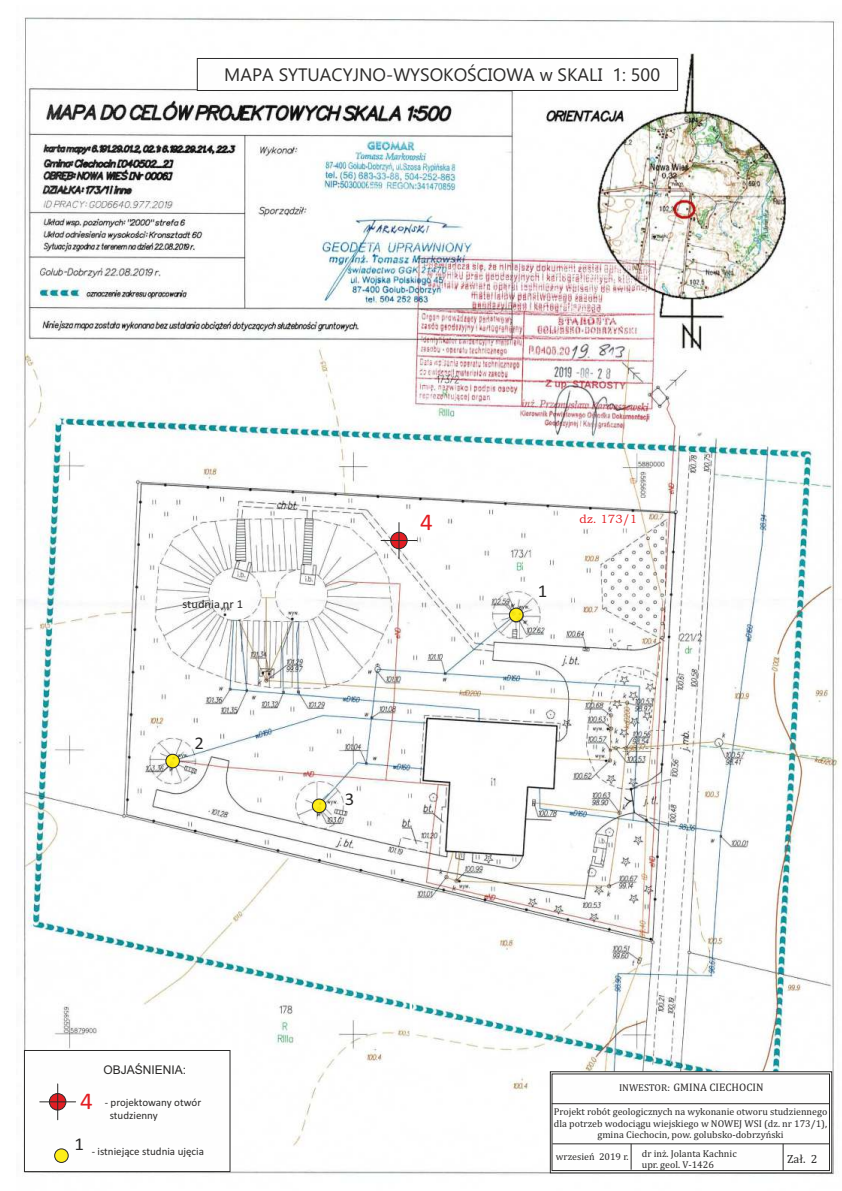
<style>
.page{position:relative;width:842px;height:1191px;background:#fff}
.page>*{position:absolute;margin:0;border:0;box-sizing:border-box;transform-origin:0 0}
.t1{font:24px "Calibri";color:#e31e24;scale:1.04 1}
.t2{font:18px "Ebrima";color:#2b2a29}
.t3{font:18px "Calibri";color:#2b2a29;scale:1.04 1}
.t4{font:12px "Arial";color:#2b2a29}
.t5{font:12px "Calibri";color:#2b2a29;scale:1.04 1}
.t6{font:12px "Bookman Old Style";color:#e31e24}
.t7{font:12px "Cambria";color:#2b2a29}
.t8{font:11px/13.4px "Calibri";color:#2b2a29}
.t9{font:11px "Cambria";color:#2b2a29}
.t10{font:10px/11.7px "Cambria";color:#2b2a29}
.s1{font-size:10px}
</style>
<div class="page">
<img style="left:19px;top:17px;width:820px;height:1158px">
<svg style="left:197px;top:58px;width:481px;height:33px"></svg>
<svg style="left:409px;top:948px;width:3px;height:93px"></svg>
<svg style="left:24px;top:1050px;width:207px;height:122px"></svg>
<svg style="left:390px;top:532px;width:18px;height:17px"></svg>
<hr style="left:399px;top:522px;width:1px;height:36px;background:#2b2a29">
<hr style="left:381px;top:540px;width:36px;height:1px;background:#2b2a29">
<svg style="left:49px;top:1093px;width:17px;height:17px"></svg>
<hr style="left:57px;top:1084px;width:1px;height:35px;background:#2b2a29">
<hr style="left:40px;top:1101px;width:36px;height:1px;background:#2b2a29">
<div style="left:55px;top:1148px;width:13px;height:14px;background:#ffed00;border-radius:50%;opacity:.9"></div>
<div style="left:54px;top:1148px;width:15px;height:14px;border:1px solid #2b2a29;border-radius:50%"></div>
<svg style="left:550px;top:1071px;width:282px;height:102px"></svg>
<div style="left:166px;top:754px;width:13px;height:14px;background:#ffed00;border-radius:50%;opacity:.9"></div>
<div style="left:166px;top:754px;width:14px;height:14px;border:1px solid #2b2a29;border-radius:50%"></div>
<div style="left:312px;top:799px;width:14px;height:13px;background:#ffed00;border-radius:50%;opacity:.9"></div>
<div style="left:312px;top:798px;width:14px;height:15px;border:1px solid #2b2a29;border-radius:50%"></div>
<div style="left:509px;top:608px;width:14px;height:13px;background:#ffed00;border-radius:50%;opacity:.9"></div>
<div style="left:509px;top:608px;width:14px;height:14px;border:1px solid #2b2a29;border-radius:50%"></div>
<h2 class="t2" style="left:224px;top:68px;width:437px">MAPA SYTUACYJNO-WYSOKOŚCIOWA w SKALI 1: 500</h2>
<p class="t5" style="left:182px;top:599px;width:60px">studnia nr 1</p>
<h2 class="t3" style="left:195px;top:735px;width:11px">2</h2>
<h1 class="t1" style="left:80px;top:1091px;width:14px">4</h1>
<p class="t4" style="left:103px;top:1065px;width:84px">OBJAŚNIENIA:</p>
<p class="t8" style="left:110px;top:1096px;width:93px;text-indent:-5px">- projektowany otwór studzienny</p>
<p class="t8" style="left:74px;top:1146px;width:131px"><sup>1</sup> - istniejące studnia ujęcia</p>
<h1 class="t1" style="left:420px;top:511px;width:14px">4</h1>
<h2 class="t3" style="left:345px;top:791px;width:11px">3</h2>
<h2 class="t3" style="left:538px;top:583px;width:11px">1</h2>
<p class="t6" style="left:580px;top:514px;width:59px">dz. 173/1</p>
<p class="t9" style="left:619px;top:1082px;width:146px"><span class="s1">INWESTOR:</span> GMINA CIECHOCIN</p>
<p class="t10" style="left:554px;top:1106px;width:275px;text-align:center">Projekt robót geologicznych na wykonanie otworu studziennego dla potrzeb wodociągu wiejskiego w NOWEJ WSI (dz. nr 173/1), gmina Ciechocin, pow. golubsko-dobrzyński</p>
<p class="t10" style="left:642px;top:1148px;width:96px">dr inż. Jolanta Kachnic upr. geol. V-1426</p>
<p class="t10" style="left:556px;top:1151px;width:74px">wrzesień 2019 r.</p>
<p class="t7" style="left:787px;top:1153px;width:32px">Zał. 2</p>
</div>
